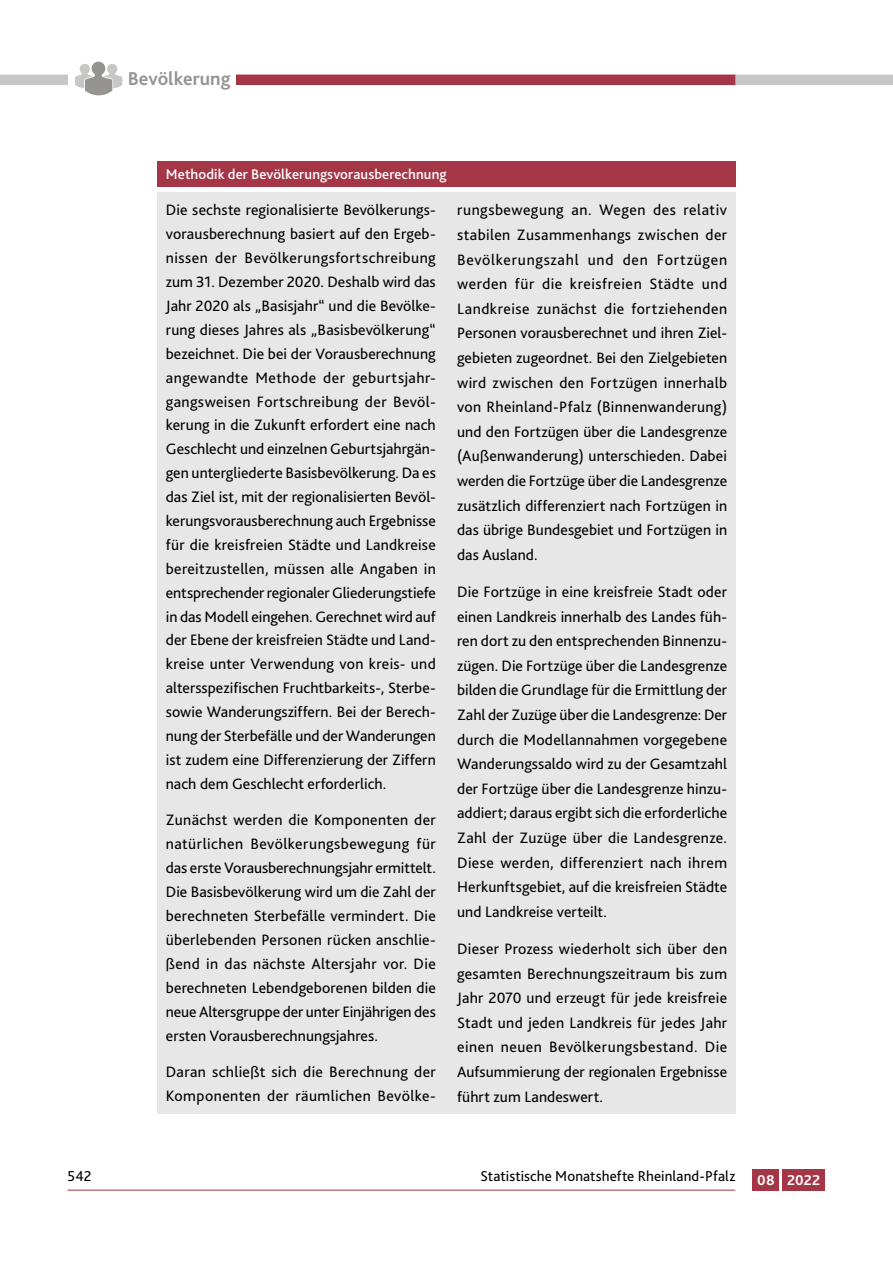
<style>
.page{position:relative;width:893px;height:1263px;background:#fff}
.page>*{position:absolute;margin:0;border:0;box-sizing:border-box;transform-origin:0 0}
.t1{font:700 19.5px "Bliss 2";color:#959490}
.t2{font:15.75px/23.9px "Bliss 2";letter-spacing:.005em;color:#000;text-align:justify}
.t3{font:15.75px/23.9px "Bliss 2";letter-spacing:.025em;color:#000}
.t4{font:15px "Bliss 2";letter-spacing:.005em;color:#000}
.t5{font:700 15px "Bliss 2";letter-spacing:.015em;color:#fff}
.t6{font:500 14.7px "Bliss 2";letter-spacing:.01em;color:#fff}
</style>
<div class="page">
<div style="left:68px;top:75px;width:668px;height:10px;background:#a53647"></div>
<hr style="left:68px;top:1190px;width:667px;height:1px;background:#a53647">
<div style="left:736px;top:75px;width:157px;height:10px;background:#c7c7c5"></div>
<div style="left:0;top:75px;width:68px;height:10px;background:#c7c7c5"></div>
<div style="left:753px;top:1169px;width:26px;height:22px;background:#a53647"></div>
<div style="left:782px;top:1169px;width:43px;height:22px;background:#a53647"></div>
<div style="left:122px;top:60px;width:114px;height:29px;background:#fff"></div>
<div style="left:68px;top:49px;width:56px;height:51px;background:#fff"></div>
<svg style="left:75px;top:62px;width:47px;height:33px"></svg>
<div style="left:157px;top:162px;width:579px;height:25px;background:#a53647"></div>
<div style="left:157px;top:192px;width:579px;height:922px;background:#e7e7e7"></div>
<p class="t1" style="left:128px;top:66px;width:104px">Bevölkerung</p>
<p class="t6" style="left:166px;top:165px;width:282px">Methodik der Bevölkerungsvorausberechnung</p>
<p class="t2" style="left:166px;top:198px;width:272px">Die sechste regionalisierte Bevölkerungs&shy;vorausberechnung basiert auf den Ergeb&shy;nissen der Bevölkerungsfortschreibung zum 31. Dezember 2020. Deshalb wird das Jahr 2020 als „Basisjahr“ und die Bevölke&shy;rung dieses Jahres als „Basisbevölkerung“ bezeichnet. Die bei der Vorausberechnung angewandte Methode der geburtsjahr&shy;gangsweisen Fortschreibung der Bevöl&shy;kerung in die Zukunft erfordert eine nach Geschlecht und einzelnen Geburtsjahrgän&shy;gen untergliederte Basisbevölkerung. Da es das Ziel ist, mit der regionalisierten Bevöl&shy;kerungsvorausberechnung auch Ergebnisse für die kreisfreien Städte und Landkreise bereitzustellen, müssen alle Angaben in entsprechender regionaler Gliederungstiefe in das Modell eingehen. Gerechnet wird auf der Ebene der kreisfreien Städte und Land&shy;kreise unter Verwendung von kreis- und altersspezifischen Fruchtbarkeits-, Sterbe&shy;sowie Wanderungsziffern. Bei der Berech&shy;nung der Sterbefälle und der Wanderungen ist zudem eine Differenzierung der Ziffern nach dem Geschlecht erforderlich.</p>
<p class="t2" style="left:166px;top:808px;width:272px">Zunächst werden die Komponenten der natürlichen Bevölkerungsbewegung für das erste Vorausberechnungsjahr ermittelt.<br>Die Basisbevölkerung wird um die Zahl der berechneten Sterbefälle vermindert. Die überlebenden Personen rücken anschlie&shy;ßend in das nächste Altersjahr vor. Die berechneten Lebendgeborenen bilden die neue Altersgruppe der unter Einjährigen des ersten Vorausberechnungsjahres.</p>
<p class="t3" style="left:166px;top:1060px;width:272px">Daran schließt sich die Berechnung der<br>Komponenten der räumlichen Bevölke-</p>
<p class="t2" style="left:457px;top:198px;width:272px;line-height:24.6px">rungsbewegung an. Wegen des relativ stabilen Zusammenhangs zwischen der Bevölkerungszahl und den Fortzügen werden für die kreisfreien Städte und Landkreise zunächst die fortziehenden Personen vorausberechnet und ihren Ziel&shy;gebieten zugeordnet. Bei den Zielgebieten wird zwischen den Fortzügen innerhalb von Rheinland-Pfalz (Binnenwanderung) und den Fortzügen über die Landesgrenze (Außenwanderung) unterschieden. Dabei werden die Fortzüge über die Landesgrenze zusätzlich differenziert nach Fortzügen in das übrige Bundesgebiet und Fortzügen in das Ausland.</p>
<p class="t2" style="left:457px;top:579px;width:272px;line-height:24.6px">Die Fortzüge in eine kreisfreie Stadt oder einen Landkreis innerhalb des Landes füh&shy;ren dort zu den entsprechenden Binnenzu&shy;zügen. Die Fortzüge über die Landesgrenze bilden die Grundlage für die Ermittlung der Zahl der Zuzüge über die Landesgrenze: Der durch die Modellannahmen vorgegebene Wanderungssaldo wird zu der Gesamtzahl der Fortzüge über die Landesgrenze hinzu&shy;addiert; daraus ergibt sich die erforderliche Zahl der Zuzüge über die Landesgrenze.<br>Diese werden, differenziert nach ihrem Herkunftsgebiet, auf die kreisfreien Städte und Landkreise verteilt.</p>
<p class="t2" style="left:457px;top:936px;width:272px;line-height:24.6px">Dieser Prozess wiederholt sich über den gesamten Berechnungszeitraum bis zum Jahr 2070 und erzeugt für jede kreisfreie Stadt und jeden Landkreis für jedes Jahr einen neuen Bevölkerungsbestand. Die Aufsummierung der regionalen Ergebnisse führt zum Landeswert.</p>
<p class="t4" style="left:68px;top:1166px;width:26px">542</p>
<p class="t4" style="left:481px;top:1166px;width:256px">Statistische Monatshefte Rheinland-Pfalz</p>
<p class="t5" style="left:757px;top:1171px;width:65px">08 2022</p>
</div>
